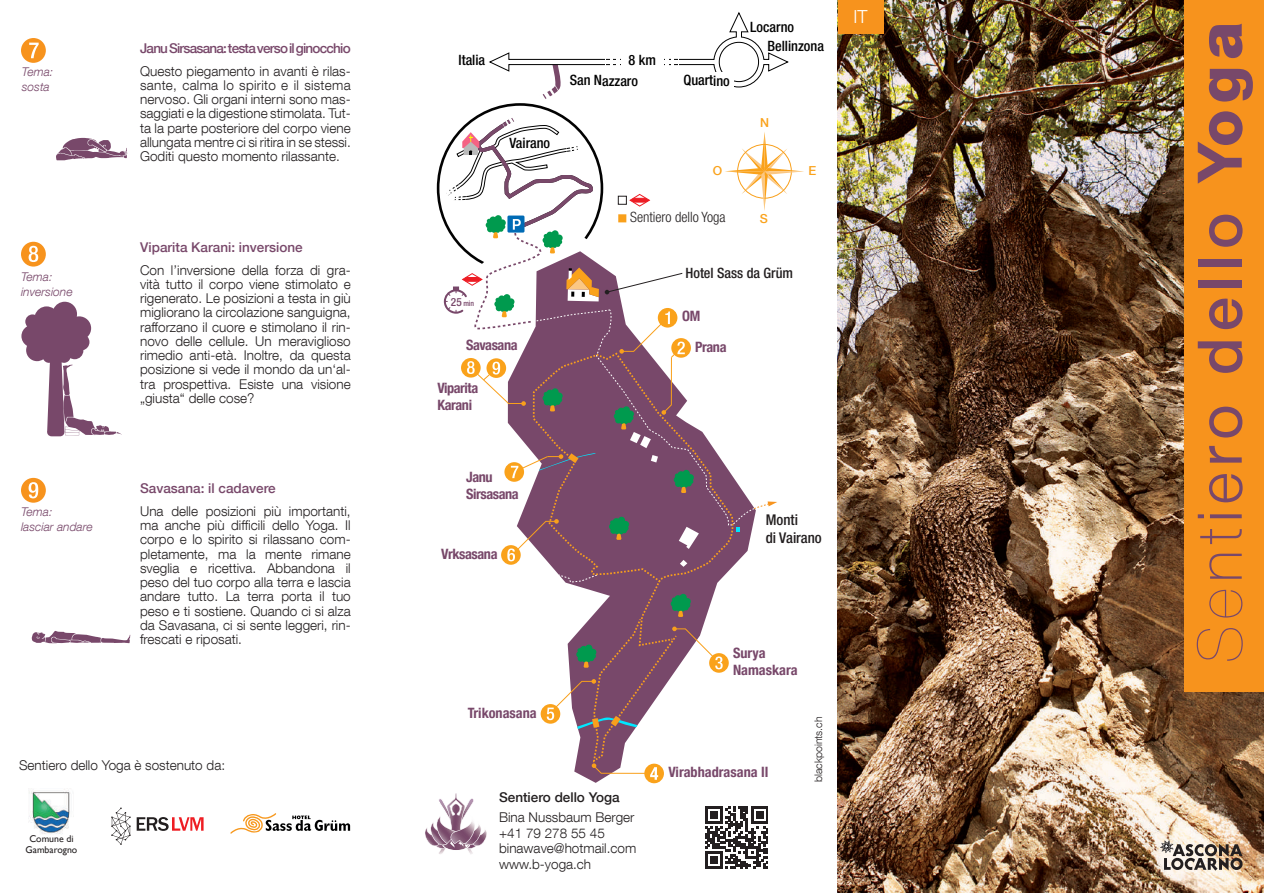
<style>
.page{position:relative;width:1264px;height:893px;background:#fff}
.page>*{position:absolute;margin:0;border:0;box-sizing:border-box;transform-origin:0 0}
.t1{font:500 61.5px "Helvetica Neue LT Com";letter-spacing:.1em;color:#78486a}
.t2{font:300 18px "Helvetica Neue LT Com";color:#fff}
.t3{font:500 condensed 14.85px/17.9px "Helvetica Neue LT Com";color:#231f20}
.t4{font:700 condensed 14.25px/17.1px "Helvetica Neue LT Com";letter-spacing:-.03em;color:#78486a}
.t5{font:700 condensed 14.25px/17.1px "Helvetica Neue LT Com";color:#78486a}
.t6{font:500 condensed 14.25px/18.5px "Helvetica Neue LT Com";color:#020202}
.t7{font:300 condensed 14.25px "Helvetica Neue LT Com";color:#231f20}
.t8{font:500 condensed 14.25px "Helvetica Neue LT Com";color:#231f20}
.t9{font:500 condensed 14.25px "Helvetica Neue LT Com";color:#000}
.t10{font:300 13.5px/14.2px "Helvetica Neue LT Com";color:#231f20;text-align:justify}
.t11{font:500 13.5px "Helvetica Neue LT Com";color:#78486a}
.t12{font:500 13.5px "Helvetica Neue LT Com";letter-spacing:-.06em;color:#78486a}
.t13{font:500 13.5px "Helvetica Neue LT Com";color:#231f20}
.t14{font:500 12.45px "Helvetica Neue LT Com";color:#faa21b}
.t15{font:italic 300 12px/15px "Helvetica Neue LT Com";color:#78486a}
.t16{font:300 10.5px "Helvetica Neue LT Com";color:#231f20}
.t17{font:9.75px/11.1px "Gill Sans";color:#231f20;text-align:center}
.t18{font:500 condensed 7.5px "Helvetica Neue LT Com";color:#78486a}
.s1{font-size:11.25px}
.s2{font-weight:200}
.s3{font-weight:100}
.s4{font-weight:300}
.s5{font-weight:400}
.s6{font-weight:700}
.s7{font-weight:800}
.s8{font-weight:900}
</style>
<div class="page">
<div style="left:644px;top:763px;width:20px;height:20px;background:#faa21b;border-radius:50%"></div>
<svg style="left:437px;top:12px;width:367px;height:768px"></svg>
<svg style="left:32px;top:631px;width:98px;height:12px"></svg>
<svg style="left:56px;top:138px;width:71px;height:22px"></svg>
<div style="left:21px;top:38px;width:25px;height:25px;background:#f7931d;border-radius:50%"></div>
<svg style="left:29px;top:43px;width:10px;height:15px"></svg>
<div style="left:21px;top:242px;width:25px;height:25px;background:#f7931d;border-radius:50%"></div>
<svg style="left:29px;top:246px;width:9px;height:16px"></svg>
<div style="left:21px;top:478px;width:25px;height:25px;background:#f7931d;border-radius:50%"></div>
<svg style="left:29px;top:482px;width:9px;height:16px"></svg>
<img style="left:837px;top:0;width:426px;height:893px">
<div style="left:1184px;top:0;width:79px;height:691px;background:#f7931d"></div>
<svg style="left:425px;top:793px;width:62px;height:61px"></svg>
<svg style="left:230px;top:813px;width:120px;height:21px"></svg>
<svg style="left:137px;top:817px;width:66px;height:14px"></svg>
<svg style="left:111px;top:807px;width:20px;height:38px"></svg>
<img style="left:29px;top:789px;width:42px;height:45px">
<svg style="left:1159px;top:840px;width:83px;height:30px;background:#9f9387"></svg>
<div style="left:837px;top:0;width:46px;height:33px;background:#f7931d"></div>
<svg style="left:705px;top:806px;width:62px;height:63px"></svg>
<svg style="left:21px;top:302px;width:101px;height:134px"></svg>
<p class="t15" style="left:22px;top:64px;width:33px">Tema: sosta</p>
<p class="t15" style="left:21px;top:269px;width:53px">Tema: inversione</p>
<p class="t15" style="left:21px;top:504px;width:73px">Tema:<br>lasciar andare</p>
<p class="t12" style="left:140px;top:40px;width:212px">Janu Sirsasana: testa verso il ginocchio</p>
<p class="t10" style="left:140px;top:63px;width:212px">Questo piegamento in avanti è rilas&shy;sante, calma lo spirito e il sistema nervoso. Gli organi interni sono mas&shy;saggiati e la digestione stimolata. Tut&shy;ta la parte posteriore del corpo viene allungata mentre ci si ritira in se stessi.<br>Goditi questo momento rilassante.</p>
<p class="t11" style="left:140px;top:239px;width:164px">Viparita Karani: inversione</p>
<p class="t10" style="left:140px;top:262px;width:212px">Con l’inversione della forza di gra&shy;vità tutto il corpo viene stimolato e rigenerato. Le posizioni a testa in giù migliorano la circolazione sanguigna, rafforzano il cuore e stimolano il rin&shy;novo delle cellule. Un meraviglioso rimedio anti-età. Inoltre, da questa posizione si vede il mondo da un‘al&shy;tra prospettiva. Esiste una visione „giusta“ delle cose?</p>
<p class="t11" style="left:140px;top:480px;width:137px">Savasana: il cadavere</p>
<p class="t10" style="left:140px;top:503px;width:212px">Una delle posizioni più importanti, ma anche più difficili dello Yoga. Il corpo e lo spirito si rilassano com&shy;pletamente, ma la mente rimane sveglia e ricettiva. Abbandona il peso del tuo corpo alla terra e lascia andare tutto. La terra porta il tuo peso e ti sostiene. Quando ci si alza da Savasana, ci si sente leggeri, rin&shy;frescati e riposati.</p>
<p class="t10" style="left:19px;top:757px;width:207px">Sentiero dello Yoga è sostenuto da:</p>
<p class="t17" style="left:26px;top:832px;width:53px">Comune di<br>Gambarogno</p>
<p class="t6" style="left:458px;top:51px;width:28px">Italia</p>
<p class="t6" style="left:509px;top:134px;width:42px">Vairano</p>
<p class="t18" style="left:451px;top:298px;width:25px"><span class="s1">25</span> min</p>
<p class="t4" style="left:466px;top:336px;width:53px">Savasana</p>
<p class="t4" style="left:437px;top:379px;width:42px">Viparita<br>Karani</p>
<p class="t9" style="left:628px;top:52px;width:29px">8 km</p>
<p class="t6" style="left:569px;top:71px;width:70px">San Nazzaro</p>
<p class="t9" style="left:683px;top:72px;width:48px">Quartino</p>
<p class="t6" style="left:767px;top:18px;width:58px;text-indent:-17px">Locarno<br>Bellinzona</p>
<p class="t14" style="left:760px;top:116px;width:10px">N</p>
<p class="t14" style="left:712px;top:163px;width:11px">O</p>
<p class="t14" style="left:808px;top:163px;width:9px">E</p>
<p class="t7" style="left:630px;top:209px;width:97px">Sentiero dello Yoga</p>
<p class="t14" style="left:759px;top:211px;width:10px">S</p>
<p class="t8" style="left:685px;top:264px;width:109px">Hotel Sass da Grüm</p>
<p class="t4" style="left:695px;top:301px;width:33px;line-height:30.8px;text-indent:-13px">OM<br>Prana</p>
<p class="t4" style="left:466px;top:468px;width:54px">Janu<br>Sirsasana</p>
<p class="t4" style="left:441px;top:546px;width:58px">Vrksasana</p>
<p class="t3" style="left:765px;top:511px;width:58px">Monti<br>di Vairano</p>
<h2 class="t2" style="left:853px;top:6px;width:16px">IT</h2>
<p class="t5" style="left:467px;top:704px;width:71px">Trikonasana</p>
<p class="t13" style="left:499px;top:789px;width:122px">Sentiero dello Yoga</p>
<p class="t10" style="left:499px;top:809px;width:139px;line-height:15.8px;text-align:left">Bina Nussbaum Berger +41 79 278 55 45 binawave@hotmail.com www.b-yoga.ch</p>
<p class="t5" style="left:733px;top:644px;width:66px">Surya<br>Namaskara</p>
<p class="t5" style="left:668px;top:763px;width:101px">Virabhadrasana II</p>
<p class="t16" style="left:811px;top:782px;width:67px;rotate:-90deg">blackpoints.ch</p>
<h1 class="t1" style="left:1182px;top:663px;width:642px;rotate:-90deg"><span class="s2">Se</span><span class="s3">nt</span><span class="s4">ie</span><span class="s5">ro</span> dello <span class="s6">Y</span><span class="s7">og</span><span class="s8">a</span></h1>
</div>
